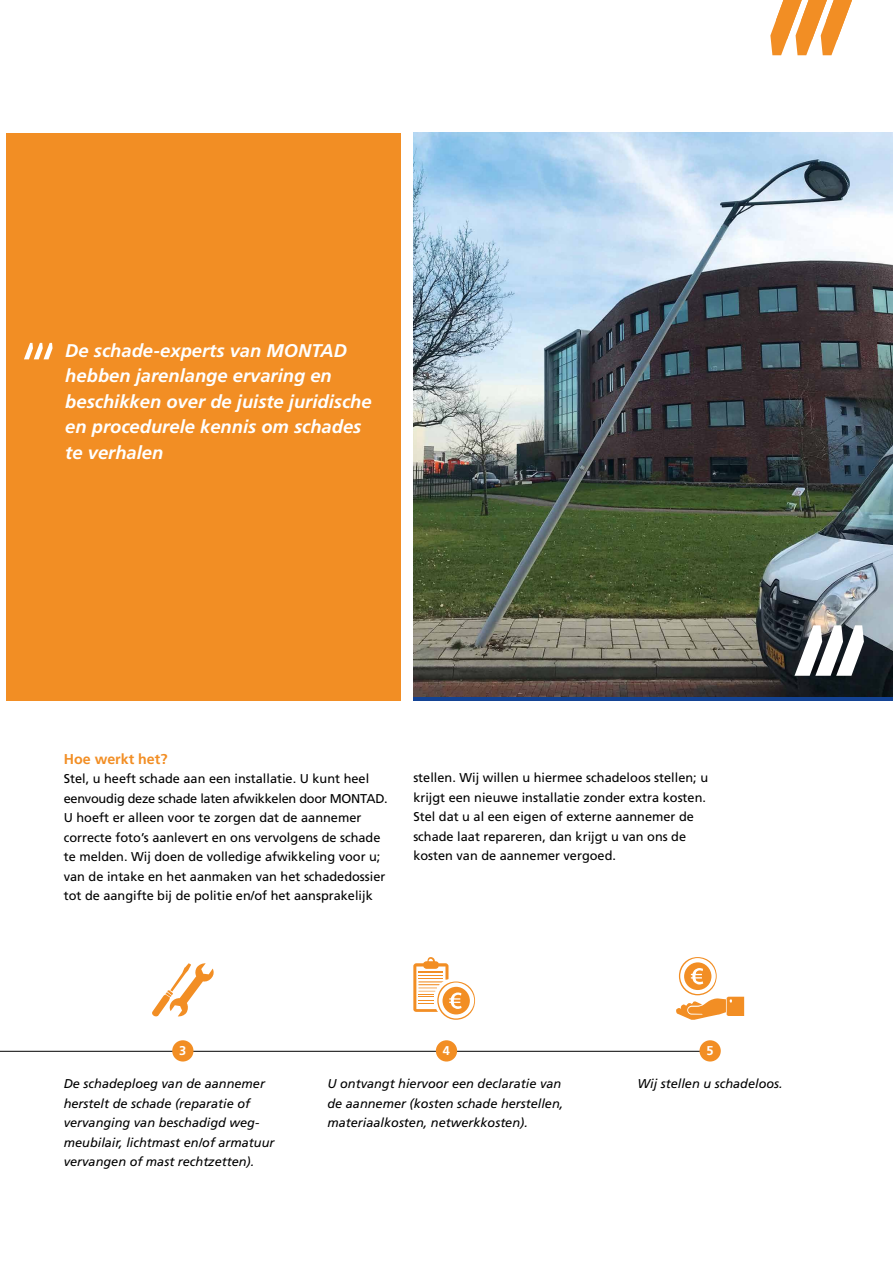
<style>
.page{position:relative;width:893px;height:1263px;background:#fff}
.page>*{position:absolute;margin:0;border:0;box-sizing:border-box;transform-origin:0 0}
.t1{font:italic 700 18.3px/25.5px "Frutiger LT Std";color:#fff}
.t2{font:700 14.25px "Frutiger LT Std";color:#f28e24}
.t3{font:12.75px/19.5px "Frutiger LT Std";color:#000}
.t4{font:italic 12.75px/19.5px "Frutiger LT Std";color:#000}
.t5{font:700 12.75px "Frutiger LT Std";color:#fff}
</style>
<div class="page">
<img style="left:413px;top:133px;width:480px;height:564px">
<div style="left:6px;top:133px;width:395px;height:567px;background:#f28e24"></div>
<hr style="left:413px;top:697px;width:480px;height:3px;background:#134395">
<svg style="left:24px;top:343px;width:29px;height:16px"></svg>
<svg style="left:794px;top:625px;width:70px;height:51px"></svg>
<svg style="left:770px;top:0;width:82px;height:55px"></svg>
<hr style="left:0;top:1051px;width:710px;height:1px;background:#000">
<div style="left:172px;top:1040px;width:21px;height:21px;background:#f28e24;border-radius:50%"></div>
<div style="left:436px;top:1040px;width:21px;height:21px;background:#f28e24;border-radius:50%"></div>
<div style="left:699px;top:1040px;width:22px;height:21px;background:#f28e24;border-radius:50%"></div>
<svg style="left:152px;top:963px;width:62px;height:54px"></svg>
<svg style="left:413px;top:957px;width:62px;height:63px"></svg>
<svg style="left:676px;top:957px;width:68px;height:63px"></svg>
<h1 class="t1" style="left:65px;top:338px;width:308px">De schade-experts van MONTAD hebben jarenlange ervaring en beschikken over de juiste juridische en procedurele kennis om schades te verhalen</h1>
<p class="t2" style="left:64px;top:750px;width:105px">Hoe werkt het?</p>
<p class="t3" style="left:64px;top:769px;width:326px">Stel, u heeft schade aan een installatie. U kunt heel eenvoudig deze schade laten afwikkelen door MONTAD.<br>U hoeft er alleen voor te zorgen dat de aannemer correcte foto’s aanlevert en ons vervolgens de schade te melden. Wij doen de volledige afwikkeling voor u; van de intake en het aanmaken van het schadedossier tot de aangifte bij de politie en/of het aansprakelijk</p>
<p class="t3" style="left:413px;top:768px;width:296px">stellen. Wij willen u hiermee schadeloos stellen; u krijgt een nieuwe installatie zonder extra kosten.<br>Stel dat u al een eigen of externe aannemer de schade laat repareren, dan krijgt u van ons de kosten van de aannemer vergoed.</p>
<p class="t5" style="left:179px;top:1043px;width:9px">3</p>
<p class="t5" style="left:443px;top:1043px;width:9px">4</p>
<p class="t5" style="left:706px;top:1043px;width:9px">5</p>
<p class="t4" style="left:64px;top:1074px;width:212px">De schadeploeg van de aannemer herstelt de schade (reparatie of vervanging van beschadigd weg&shy;meubilair, lichtmast en/of armatuur vervangen of mast rechtzetten).</p>
<p class="t4" style="left:327px;top:1074px;width:237px">U ontvangt hiervoor een declaratie van de aannemer (kosten schade herstellen, materiaalkosten, netwerkkosten).</p>
<p class="t4" style="left:637px;top:1074px;width:147px">Wij stellen u schadeloos.</p>
</div>
